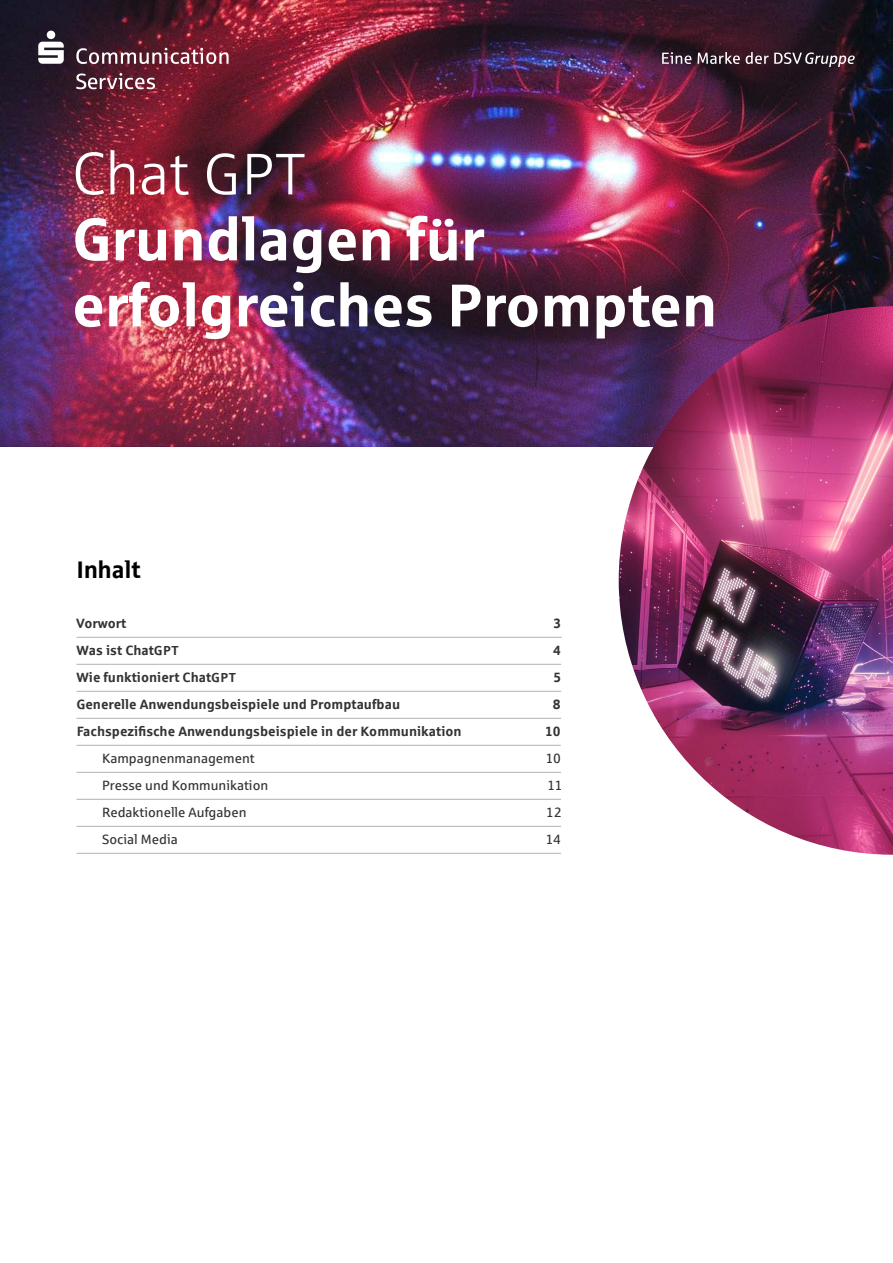
<style>
.page{position:relative;width:893px;height:1263px;background:#fff}
.page>*{position:absolute;margin:0;border:0;box-sizing:border-box;transform-origin:0 0}
.t1{font:700 60px/66px "Sparkasse Rg";letter-spacing:-.01em;color:#fff}
.t2{font:60px "Sparkasse Lt";color:#fff}
.t3{font:700 24px "Sparkasse Rg";letter-spacing:-.01em;color:#000}
.t4{font:700 13.5px "Sparkasse Rg";color:#333}
.t5{font:13.5px "Sparkasse Rg";color:#333}
.s1{font-size:58.2px}
.s2{font-size:13.05px}
</style>
<div class="page">
<img style="left:0;top:0;width:893px;height:446px">
<img style="left:619px;top:306px;width:274px;height:549px">
<svg style="left:76px;top:73px;width:79px;height:16px"></svg>
<svg style="left:38px;top:31px;width:191px;height:33px;background:#714552"></svg>
<hr style="left:77px;top:637px;width:485px;height:1px;background:#b3b3b3">
<hr style="left:77px;top:664px;width:484px;height:1px;background:#b3b3b3">
<hr style="left:77px;top:691px;width:484px;height:1px;background:#b3b3b3">
<hr style="left:77px;top:718px;width:484px;height:1px;background:#b3b3b3">
<hr style="left:77px;top:745px;width:484px;height:1px;background:#b3b3b3">
<hr style="left:77px;top:772px;width:484px;height:1px;background:#b3b3b3">
<hr style="left:77px;top:799px;width:484px;height:1px;background:#b3b3b3">
<hr style="left:77px;top:826px;width:484px;height:1px;background:#b3b3b3">
<hr style="left:77px;top:853px;width:484px;height:1px;background:#b3b3b3">
<svg style="left:746px;top:52px;width:109px;height:15px;background:#5d4d54"></svg>
<svg style="left:698px;top:52px;width:42px;height:12px"></svg>
<svg style="left:662px;top:52px;width:29px;height:12px"></svg>
<h1 class="t2" style="left:72px;top:138px;width:235px">Chat <span class="s1">GPT</span></h1>
<h1 class="t1" style="left:72px;top:204px;width:647px">Grundlagen für erfolgreiches Prompten</h1>
<h2 class="t3" style="left:76px;top:554px;width:66px">Inhalt</h2>
<p class="t4" style="left:76px;top:615px;width:52px">Vorwort</p>
<p class="t4" style="left:553px;top:615px;width:9px">3</p>
<p class="t4" style="left:77px;top:642px;width:104px">Was ist Chat<span class="s2">GPT</span></p>
<p class="t4" style="left:553px;top:642px;width:9px">4</p>
<p class="t4" style="left:77px;top:669px;width:161px">Wie funktioniert Chat<span class="s2">GPT</span></p>
<p class="t4" style="left:553px;top:669px;width:9px">5</p>
<p class="t4" style="left:76px;top:696px;width:325px">Generelle Anwendungsbeispiele und Promptaufbau</p>
<p class="t4" style="left:553px;top:696px;width:9px">8</p>
<p class="t4" style="left:77px;top:723px;width:386px">Fachspezifische Anwendungsbeispiele in der Kommunikation</p>
<p class="t4" style="left:545px;top:723px;width:17px">10</p>
<p class="t5" style="left:102px;top:750px;width:154px">Kampagnenmanagement</p>
<p class="t5" style="left:546px;top:750px;width:17px">10</p>
<p class="t5" style="left:102px;top:777px;width:168px">Presse und Kommunikation</p>
<p class="t5" style="left:547px;top:777px;width:17px">11</p>
<p class="t5" style="left:102px;top:804px;width:146px">Redaktionelle Aufgaben</p>
<p class="t5" style="left:546px;top:804px;width:17px">12</p>
<p class="t5" style="left:102px;top:831px;width:77px">Social Media</p>
<p class="t5" style="left:546px;top:831px;width:17px">14</p>
</div>
